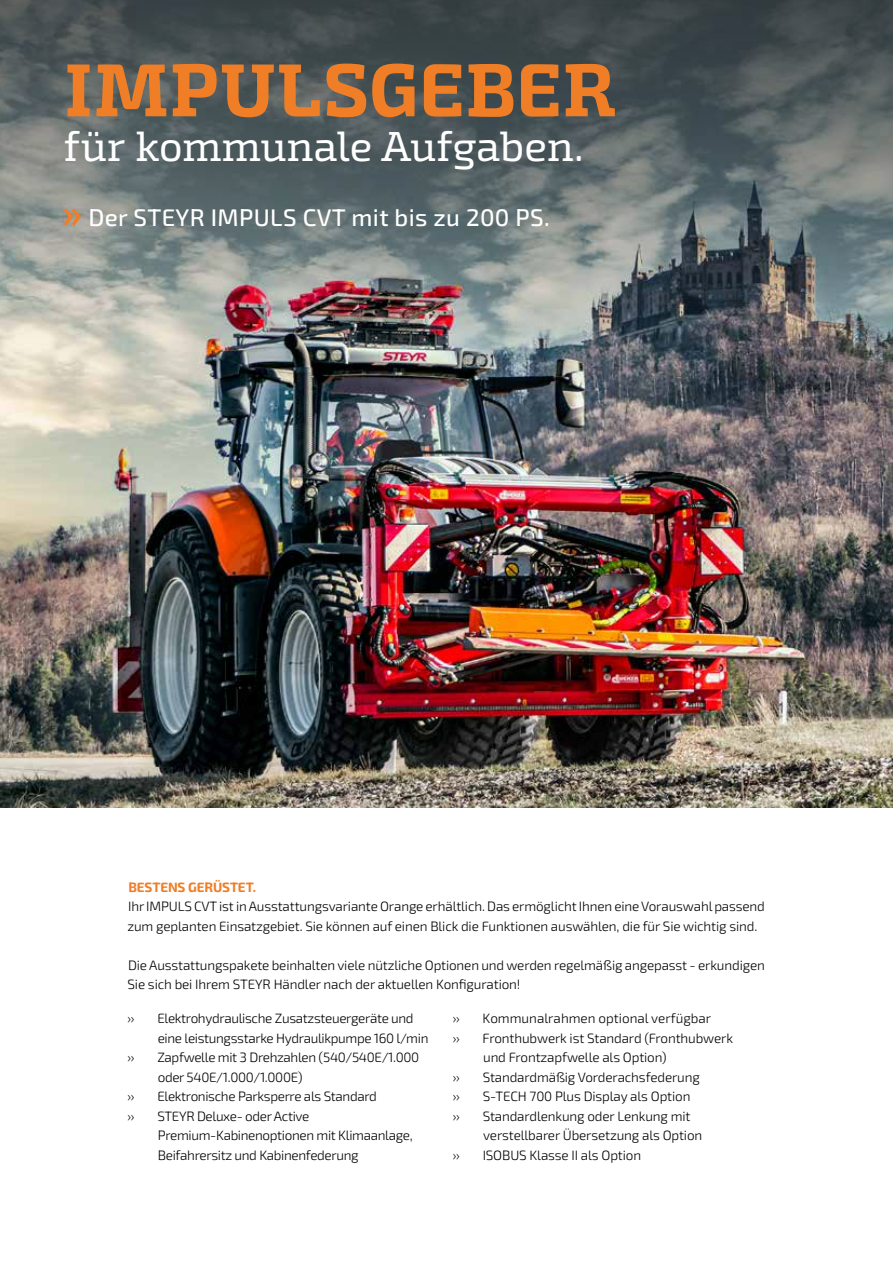
<style>
.page{position:relative;width:893px;height:1263px;background:#fff}
.page>*{position:absolute;margin:0;border:0;box-sizing:border-box;transform-origin:0 0}
.t1{font:700 75px "Exo Slab Pro";letter-spacing:.01em;color:#ef7e26}
.t2{font:42px "Exo Slab Pro";letter-spacing:-.01em;color:#fff}
.t3{font:24px "Exo 2";letter-spacing:.015em;color:#fff}
.t4{font:300 13.5px/19.5px "Exo 2";letter-spacing:-.01em;color:#000}
.t5{font:700 13.5px "Exo 2";letter-spacing:-.01em;color:#ef7e26}
</style>
<div class="page">
<img style="left:0;top:340px;width:893px;height:468px">
<svg style="left:0;top:0;width:893px;height:340px;background:#636b6c"></svg>
<svg style="left:64px;top:209px;width:17px;height:17px"></svg>
<h1 class="t1" style="left:64px;top:43px;width:553px">IMPULSGEBER</h1>
<h2 class="t2" style="left:64px;top:121px;width:521px">für kommunale Aufgaben.</h2>
<h3 class="t3" style="left:88px;top:200px;width:463px">Der STEYR IMPULS CVT mit bis zu 200 PS.</h3>
<p class="t5" style="left:128px;top:877px;width:129px">BESTENS GERÜSTET.</p>
<p class="t4" style="left:127px;top:896px;width:639px">Ihr IMPULS CVT ist in Ausstattungsvariante Orange erhältlich. Das ermöglicht Ihnen eine Vorauswahl passend zum geplanten Einsatzgebiet. Sie können auf einen Blick die Funktionen auswählen, die für Sie wichtig sind.</p>
<p class="t4" style="left:128px;top:955px;width:639px">Die Ausstattungspakete beinhalten viele nützliche Optionen und werden regelmäßig angepasst - erkundigen<br>Sie sich bei Ihrem STEYR Händler nach der aktuellen Konfiguration!</p>
<p class="t4" style="left:127px;top:1008px;width:9px">››</p>
<p class="t4" style="left:157px;top:1008px;width:273px">Elektrohydraulische Zusatzsteuergeräte und eine leistungsstarke Hydraulikpumpe 160 l/min</p>
<p class="t4" style="left:127px;top:1047px;width:9px">››</p>
<p class="t4" style="left:157px;top:1047px;width:263px">Zapfwelle mit 3 Drehzahlen (540/540E/1.000 oder 540E/1.000/1.000E)</p>
<p class="t4" style="left:127px;top:1086px;width:9px">››</p>
<p class="t4" style="left:157px;top:1086px;width:221px">Elektronische Parksperre als Standard</p>
<p class="t4" style="left:127px;top:1106px;width:9px">››</p>
<p class="t4" style="left:157px;top:1106px;width:257px">STEYR Deluxe- oder Active<br>Premium-Kabinenoptionen mit Klimaanlage,<br>Beifahrersitz und Kabinenfederung</p>
<p class="t4" style="left:453px;top:1008px;width:9px">››</p>
<p class="t4" style="left:483px;top:1008px;width:230px">Kommunalrahmen optional verfügbar</p>
<p class="t4" style="left:453px;top:1028px;width:9px">››</p>
<p class="t4" style="left:483px;top:1028px;width:252px">Fronthubwerk ist Standard (Fronthubwerk und Frontzapfwelle als Option)</p>
<p class="t4" style="left:453px;top:1067px;width:9px">››</p>
<p class="t4" style="left:483px;top:1067px;width:219px">Standardmäßig Vorderachsfederung</p>
<p class="t4" style="left:453px;top:1086px;width:9px">››</p>
<p class="t4" style="left:483px;top:1086px;width:209px">S-TECH 700 Plus Display als Option</p>
<p class="t4" style="left:453px;top:1106px;width:9px">››</p>
<p class="t4" style="left:483px;top:1106px;width:221px">Standardlenkung oder Lenkung mit verstellbarer Übersetzung als Option</p>
<p class="t4" style="left:453px;top:1145px;width:9px">››</p>
<p class="t4" style="left:483px;top:1145px;width:160px">ISOBUS Klasse II als Option</p>
</div>
